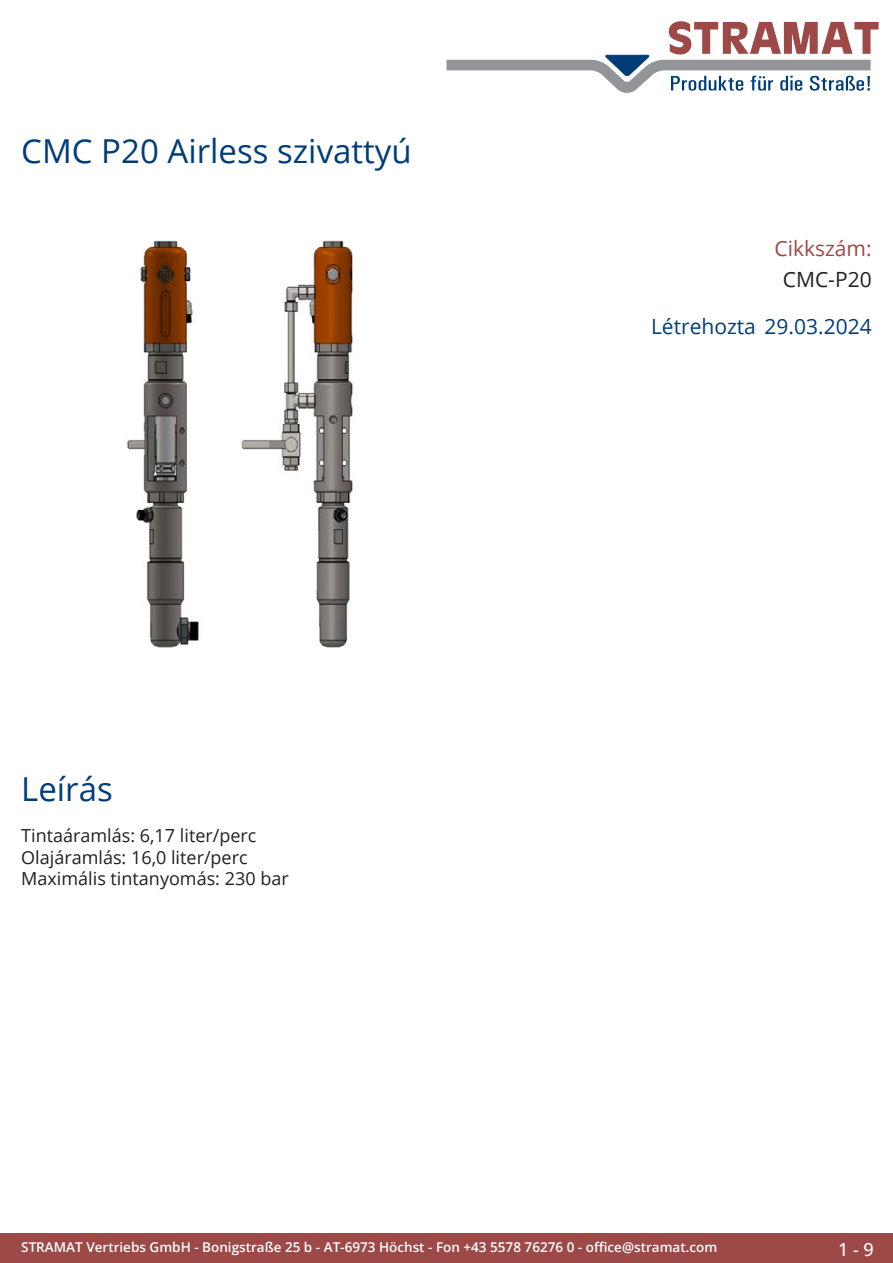
<style>
.page{position:relative;width:893px;height:1263px;background:#fff}
.page>*{position:absolute;margin:0;border:0;box-sizing:border-box;transform-origin:0 0}
.Produkttitel{font:33px "Open Sans";color:#003d78}
.Erstellungsdatum{font:21px "Open Sans";color:#003d78}
.TechDaten_Überschrif{font:21px "Open Sans";color:#9c4948}
.TechDaten_Inhalt{font:21px "Open Sans";color:#231f20}
.Beschreibung_Text{font:18px/21.6px "Open Sans";color:#231f20}
.t1{font:500 18px "Open Sans";color:#fff}
.t2{font:600 13.5px "Open Sans";color:#fff}
</style>
<div class="page">
<div style="left:0;top:1233px;width:893px;height:30px;background:#9c4948"></div>
<svg style="left:446px;top:21px;width:433px;height:72px"></svg>
<img style="left:127px;top:240px;width:226px;height:408px">
<p class="Produkttitel" style="left:21px;top:128px;width:392px">CMC P20 Airless szivattyú</p>
<p class="Produkttitel" style="left:21px;top:766px;width:93px">Leírás</p>
<p class="Beschreibung_Text" style="left:21px;top:824px;width:269px">Tintaáramlás: 6,17 liter/perc<br>Olajáramlás: 16,0 liter/perc<br>Maximális tintanyomás: 230 bar</p>
<p class="TechDaten_Überschrif" style="left:774px;top:234px;width:99px">Cikkszám:</p>
<p class="TechDaten_Inhalt" style="left:783px;top:265px;width:90px">CMC-P20</p>
<p class="Erstellungsdatum" style="left:651px;top:312px;width:222px">Létrehozta 29.03.2024</p>
<p class="t2" style="left:21px;top:1238px;width:698px">STRAMAT Vertriebs GmbH - Bonigstraße 25 b - AT-6973 Höchst - Fon +43 5578 76276 0 - office@stramat.com</p>
<h3 class="t1" style="left:838px;top:1237px;width:37px">1 - 9</h3>
</div>
